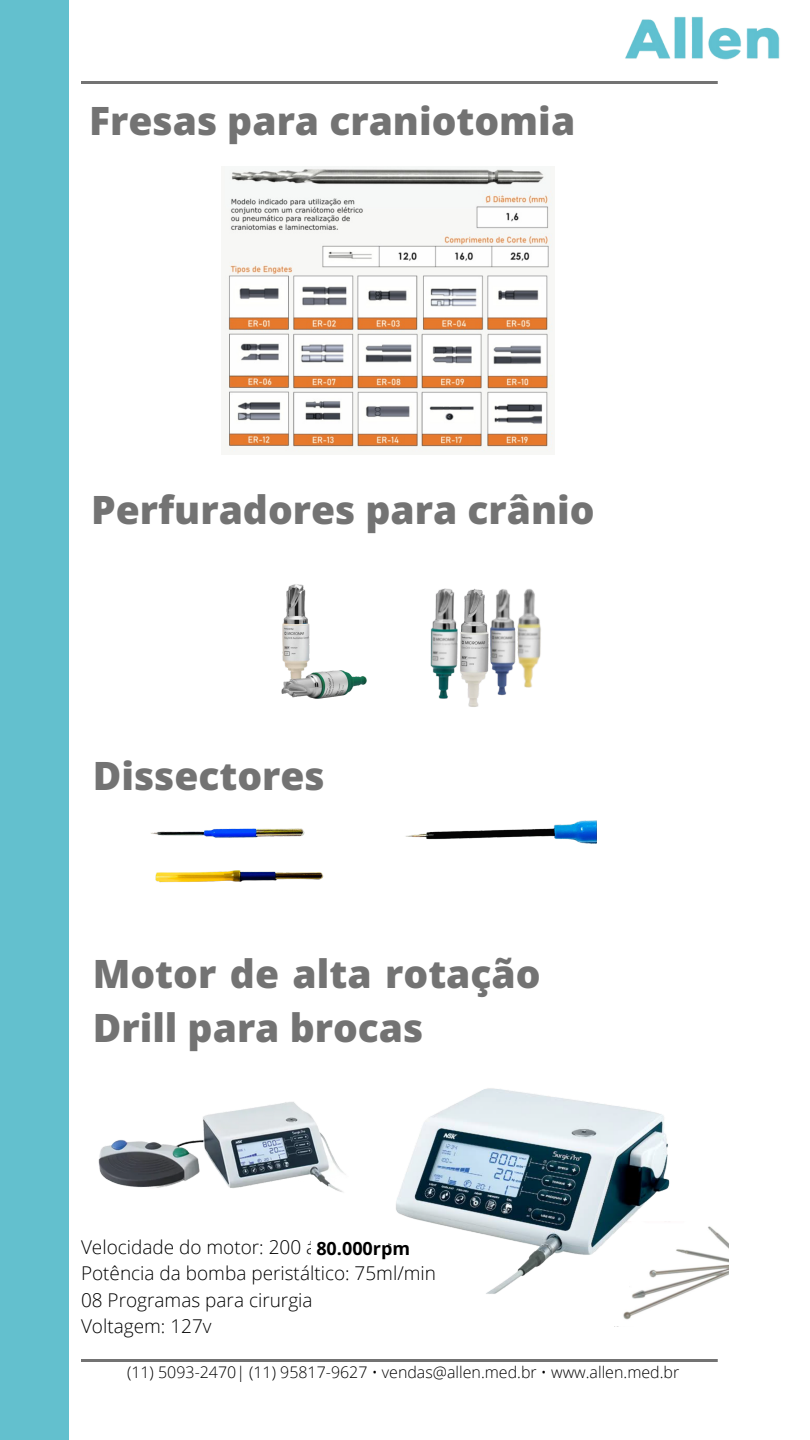
<style>
.page{position:relative;width:810px;height:1440px;background:#fff}
.page>*{position:absolute;margin:0;border:0;box-sizing:border-box;transform-origin:0 0}
.t1{font:800 39px/54px "Open Sans";color:#737373}
.t2{font:300 19px/26.2px "Open Sans";color:#000}
.t3{font:700 18px "Open Sans";color:#000}
.t4{font:300 16px "Open Sans";color:#000}
</style>
<div class="page">
<hr style="left:81px;top:81px;width:637px;height:3px;background:#737373">
<hr style="left:81px;top:1359px;width:637px;height:3px;background:#737373">
<img style="left:225px;top:169px;width:330px;height:284px">
<img style="left:430px;top:588px;width:111px;height:119px">
<img style="left:281px;top:584px;width:86px;height:115px">
<img style="left:151px;top:828px;width:173px;height:55px">
<img style="left:405px;top:820px;width:192px;height:24px">
<img style="left:623px;top:1226px;width:106px;height:94px">
<img style="left:396px;top:1088px;width:281px;height:212px">
<div style="left:326px;top:1246px;width:76px;height:13px;background:#fff"></div>
<div style="left:582px;top:1274px;width:48px;height:21px;background:#fff;border-radius:11px"></div>
<div style="left:635px;top:1231px;width:23px;height:21px;background:#fff;border-radius:11px"></div>
<svg style="left:604px;top:1230px;width:49px;height:52px"></svg>
<img style="left:98px;top:1102px;width:248px;height:86px">
<svg style="left:172px;top:1180px;width:174px;height:12px"></svg>
<div style="left:0;top:0;width:68px;height:1440px;background:#63c0ce"></div>
<img style="left:625px;top:16px;width:155px;height:68px">
<p class="t1" style="left:89px;top:93px;width:488px">Fresas para craniotomia</p>
<p class="t1" style="left:91px;top:482px;width:505px">Perfuradores para crânio</p>
<p class="t1" style="left:93px;top:748px;width:234px">Dissectores</p>
<h1 class="t1" style="left:93px;top:946px;width:449px">Motor de alta rotação<br>Drill para brocas</h1>
<p class="t2" style="left:81px;top:1234px;width:357px">Velocidade do motor: 200 á 40.0rpm<br>Potência da bomba peristáltico: 75ml/min<br>08 Programas para cirurgia<br>Voltagem: 127v</p>
<p class="t3" style="left:316px;top:1236px;width:95px">80.000rpm</p>
<h2 class="t4" style="left:127px;top:1361px;width:554px">(11) 5093-2470| (11) 95817-9627 • vendas@allen.med.br • www.allen.med.br</h2>
</div>
